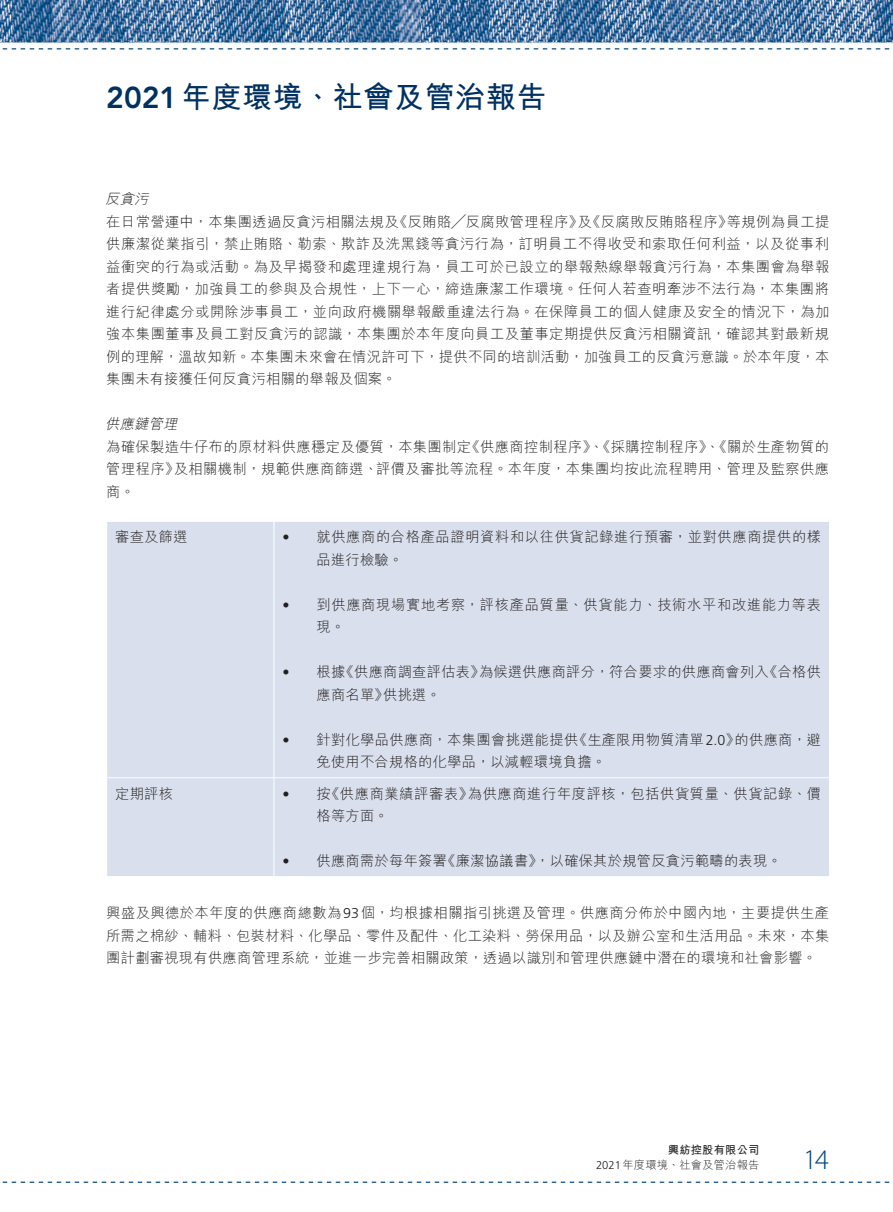
<style>
.page{position:relative;width:893px;height:1212px;background:#fff}
.page>*{position:absolute;margin:0;border:0;box-sizing:border-box;transform-origin:0 0}
.t1{font:700 30px "M Hei HK";letter-spacing:.02em;color:#003162}
.t2{font:300 28.5px "Myriad Pro";color:#00447b}
._00_txt{font:300 14.25px/22.5px "M Hei HK";letter-spacing:.03em;color:#231f20}
._50_Table_txt{font:300 14.25px "M Hei HK";letter-spacing:.02em;color:#231f20}
._00_txt-2{font:300 14.25px "M Hei HK";letter-spacing:.05em;color:#231f20}
._50_Table_txt-2{font:300 14.25px "M Hei HK";letter-spacing:.045em;color:#231f20}
._03_H3{font:italic 300 14.25px "M Hei HK";color:#231f20}
._00_txt-3{font:300 14.25px "Frutiger LT Std";color:#231f20}
._50_Table_txt-3{font:300 14.25px "Frutiger LT Std";color:#231f20}
.t3{font:300 11.25px/15px "M Hei HK";letter-spacing:.02em;color:#231f20;text-align:right}
.s1{font-family:"Avenir LT Std";font-weight:800}
.s2{font-family:"Frutiger LT Std"}
.s3{font-weight:700}
</style>
<div class="page">
<img style="left:0;top:0;width:893px;height:50px">
<svg style="left:0;top:48px;width:893px;height:1px"></svg>
<svg style="left:2px;top:1181px;width:888px;height:2px"></svg>
<div style="left:107px;top:522px;width:722px;height:354px;background:#d9dfec"></div>
<hr style="left:274px;top:522px;width:1px;height:255px;background:#fff">
<hr style="left:106px;top:777px;width:168px;height:1px;background:#fff">
<hr style="left:274px;top:777px;width:556px;height:1px;background:#fff">
<hr style="left:274px;top:778px;width:1px;height:98px;background:#fff">
<h1 class="t1" style="left:106px;top:75px;width:442px"><span class="s1">2021</span>年度環境、社會及管治報告</h1>
<p class="_03_H3" style="left:105px;top:192px;width:48px">反貪污</p>
<p class="_00_txt" style="left:393px;top:210px;width:340px">《反賄賂╱反腐敗管理程序》《反腐敗反賄賂程序》</p>
<p class="_00_txt" style="left:106px;top:210px;width:725px">在日常營運中，本集團透過反貪污相關法規及<br>供廉潔從業指引，禁止賄賂、勒索、欺詐及洗黑錢等貪污行為，訂明員工不得收受和索取任何利益，以及從事利益衝突的行為或活動。為及早揭發和處理違規行為，員工可於已設立的舉報熱線舉報貪污行為，本集團會為舉報者提供獎勵，加強員工的參與及合規性，上下一心，締造廉潔工作環境。任何人若查明牽涉不法行為，本集團將進行紀律處分或開除涉事員工，並向政府機關舉報嚴重違法行為。在保障員工的個人健康及安全的情況下，為加強本集團董事及員工對反貪污的認識，本集團於本年度向員工及董事定期提供反貪污相關資訊，確認其對最新規例的理解，溫故知新。本集團未來會在情況許可下，提供不同的培訓活動，加強員工的反貪污意識。於本年度，本集團未有接獲任何反貪污相關的舉報及個案。</p>
<p class="_03_H3" style="left:105px;top:417px;width:77px">供應鏈管理</p>
<p class="_00_txt" style="left:466px;top:435px;width:365px">《供應商控制程序》、《採購控制程序》、《關於生產物質的</p>
<p class="_00_txt" style="left:727px;top:210px;width:104px">等規例為員工提</p>
<p class="_00_txt" style="left:577px;top:210px;width:16px">及</p>
<p class="_00_txt" style="left:174px;top:435px;width:657px;text-indent:-68px">為確保製造牛仔布的原材料供應穩定及優質，本集團制定<br>及相關機制，規範供應商篩選、評價及審批等流程。本年度，本集團均按此流程聘用、管理及監察供應</p>
<p class="_00_txt" style="left:106px;top:457px;width:74px">管理程序》商。</p>
<p class="_50_Table_txt" style="left:115px;top:530px;width:74px">審查及篩選</p>
<p class="_50_Table_txt" style="left:115px;top:786px;width:59px">定期評核</p>
<p class="_00_txt-3" style="left:282px;top:529px;width:9px">•</p>
<p class="_00_txt" style="left:316px;top:526px;width:506px">就供應商的合格產品證明資料和以往供貨記錄進行預審，並對供應商提供的樣</p>
<p class="_00_txt-3" style="left:282px;top:597px;width:9px">•</p>
<p class="_00_txt" style="left:316px;top:548px;width:88px">品進行檢驗。</p>
<p class="_00_txt-2" style="left:316px;top:597px;width:506px">到供應商現場實地考察，評核產品質量、供貨能力、技術水平和改進能力等表</p>
<p class="_00_txt" style="left:316px;top:616px;width:30px">現。</p>
<p class="_00_txt-3" style="left:282px;top:664px;width:9px">•</p>
<p class="_00_txt" style="left:479px;top:661px;width:291px">為候選供應商評分，符合要求的供應商會列入</p>
<p class="_00_txt" style="left:763px;top:661px;width:59px">《合格供</p>
<p class="_00_txt" style="left:340px;top:661px;width:146px">《供應商調查評估表》</p>
<p class="_00_txt" style="left:316px;top:661px;width:30px">根據</p>
<p class="_00_txt" style="left:383px;top:683px;width:59px">供挑選。</p>
<p class="_00_txt" style="left:316px;top:683px;width:74px">應商名單》</p>
<p class="_00_txt-3" style="left:282px;top:732px;width:9px">•</p>
<p class="_00_txt" style="left:316px;top:728px;width:263px">針對化學品供應商，本集團會挑選能提供</p>
<p class="_00_txt" style="left:573px;top:728px;width:168px">《生產限用物質清單<span class="s2">2.0</span>》</p>
<p class="_00_txt" style="left:734px;top:728px;width:88px">的供應商，避</p>
<p class="_50_Table_txt-3" style="left:282px;top:786px;width:9px">•</p>
<p class="_00_txt" style="left:316px;top:751px;width:291px">免使用不合規格的化學品，以減輕環境負擔。</p>
<p class="_50_Table_txt-2" style="left:468px;top:786px;width:355px">為供應商進行年度評核，包括供貨質量、供貨記錄、價</p>
<p class="_50_Table_txt" style="left:316px;top:786px;width:16px">按</p>
<p class="_50_Table_txt-2" style="left:325px;top:786px;width:149px">《供應商業績評審表》</p>
<p class="_50_Table_txt" style="left:316px;top:809px;width:74px">格等方面。</p>
<p class="_50_Table_txt-3" style="left:282px;top:853px;width:9px">•</p>
<p class="_50_Table_txt" style="left:442px;top:854px;width:342px">《廉潔協議書，》以確保其於規管反貪污範疇的表現。</p>
<p class="_50_Table_txt" style="left:316px;top:854px;width:132px">供應商需於每年簽署</p>
<p class="_00_txt" style="left:106px;top:902px;width:725px;text-align:justify">興盛及興德於本年度的供應商總數為<span class="s2">93</span>個，均根據相關指引挑選及管理。供應商分佈於中國內地，主要提供生產所需之棉紗、輔料、包裝材料、化學品、零件及配件、化工染料、勞保用品，以及辦公室和生活用品。未來，本集團計劃審視現有供應商管理系統，並進一步完善相關政策，透過以識別和管理供應鏈中潛在的環境和社會影響。</p>
<p class="t3" style="left:596px;top:1142px;width:165px"><span class="s3">興紡控股有限公司<br></span><span class="s2">2021</span>年度環境、社會及管治報告</p>
<h2 class="t2" style="left:803px;top:1142px;width:28px">14</h2>
</div>
